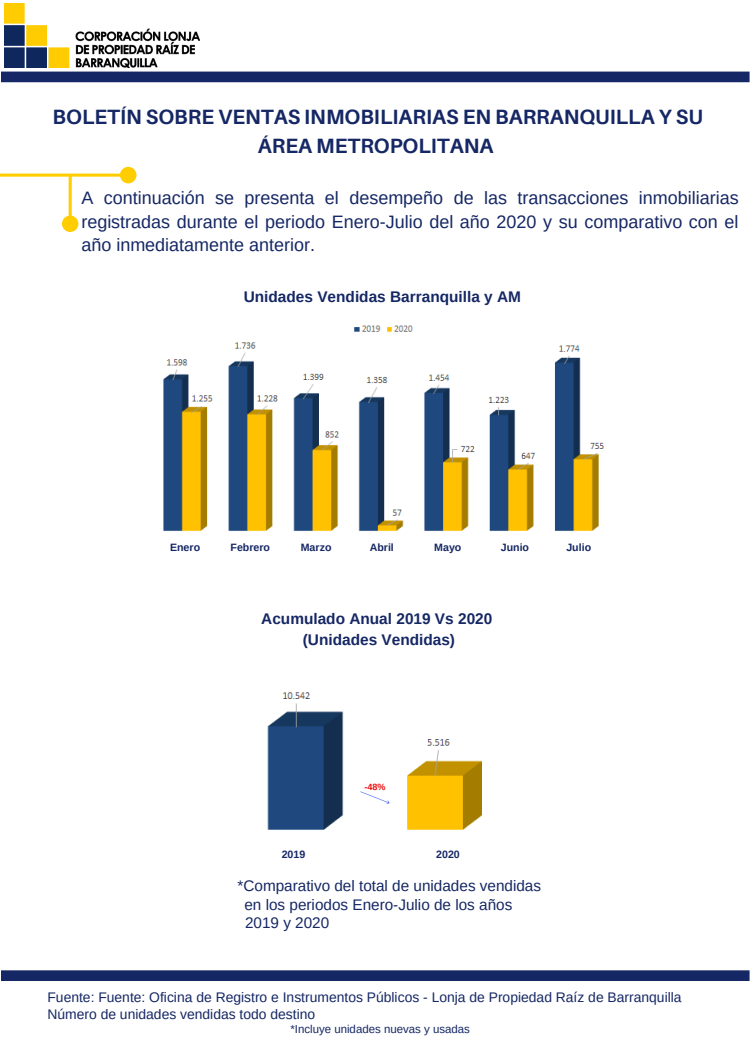
<style>
.page{position:relative;width:750px;height:1050px;background:#fff}
.page>*{position:absolute;margin:0;border:0;box-sizing:border-box;transform-origin:0 0}
.t1{font:700 20.7px/28.4px "Aileron";color:#152764;text-align:center}
.t2{font:18px/23.4px "Arimo";color:#152764;text-align:justify}
.t3{font:700 15.4px/21.1px "Arimo";color:#152764;text-align:center}
.t4{font:15.3px "Arimo";color:#152764}
.t5{font:13.9px/16.7px "Arimo";color:#152764}
.t6{font:11.5px "Arimo";color:#152764}
.t7{font:700 10.6px "Arimo";color:#152764}
.t8{font:700 9px "Arimo";color:#ed0e0e}
</style>
<div class="page">
<img style="left:4px;top:3px;width:195px;height:65px">
<div style="left:1px;top:72px;width:749px;height:10px;background:#152764"></div>
<svg style="left:0;top:167px;width:136px;height:65px"></svg>
<svg style="left:1px;top:970px;width:749px;height:11px;background:#1c2d68"></svg>
<img style="left:163px;top:325px;width:441px;height:206px">
<img style="left:267px;top:692px;width:215px;height:138px">
<svg style="left:360px;top:790px;width:30px;height:15px"></svg>
<p class="t1" style="left:53px;top:103px;width:652px">BOLETÍN SOBRE VENTAS INMOBILIARIAS EN BARRANQUILLA Y SU<br>ÁREA METROPOLITANA</p>
<p class="t2" style="left:81px;top:187px;width:659px">A continuación se presenta el desempeño de las transacciones inmobiliarias registradas durante el periodo Enero-Julio del año 2020 y su comparativo con el año inmediatamente anterior.</p>
<p class="t3" style="left:244px;top:286px;width:279px">Unidades Vendidas Barranquilla y AM</p>
<p class="t7" style="left:170px;top:541px;width:32px">Enero</p>
<p class="t7" style="left:231px;top:541px;width:41px">Febrero</p>
<p class="t7" style="left:301px;top:541px;width:32px">Marzo</p>
<p class="t7" style="left:370px;top:541px;width:26px">Abril</p>
<p class="t7" style="left:434px;top:541px;width:29px">Mayo</p>
<p class="t7" style="left:501px;top:541px;width:30px">Junio</p>
<p class="t7" style="left:566px;top:541px;width:26px">Julio</p>
<p class="t3" style="left:261px;top:608px;width:233px">Acumulado Anual 2019 Vs 2020 (Unidades Vendidas)</p>
<p class="t8" style="left:365px;top:782px;width:23px">-48%</p>
<p class="t7" style="left:282px;top:848px;width:25px">2019</p>
<p class="t7" style="left:436px;top:848px;width:25px">2020</p>
<p class="t4" style="left:238px;top:877px;width:305px">*Comparativo del total de unidades vendidas</p>
<p class="t4" style="left:244px;top:896px;width:269px">en los periodos Enero-Julio de los años</p>
<p class="t4" style="left:245px;top:914px;width:86px">2019 y 2020</p>
<p class="t5" style="left:47px;top:989px;width:636px">Fuente: Fuente: Oficina de Registro e Instrumentos Públicos - Lonja de Propiedad Raíz de Barranquilla<br>Número de unidades vendidas todo destino</p>
<p class="t6" style="left:290px;top:1023px;width:181px">*Incluye unidades nuevas y usadas</p>
</div>
